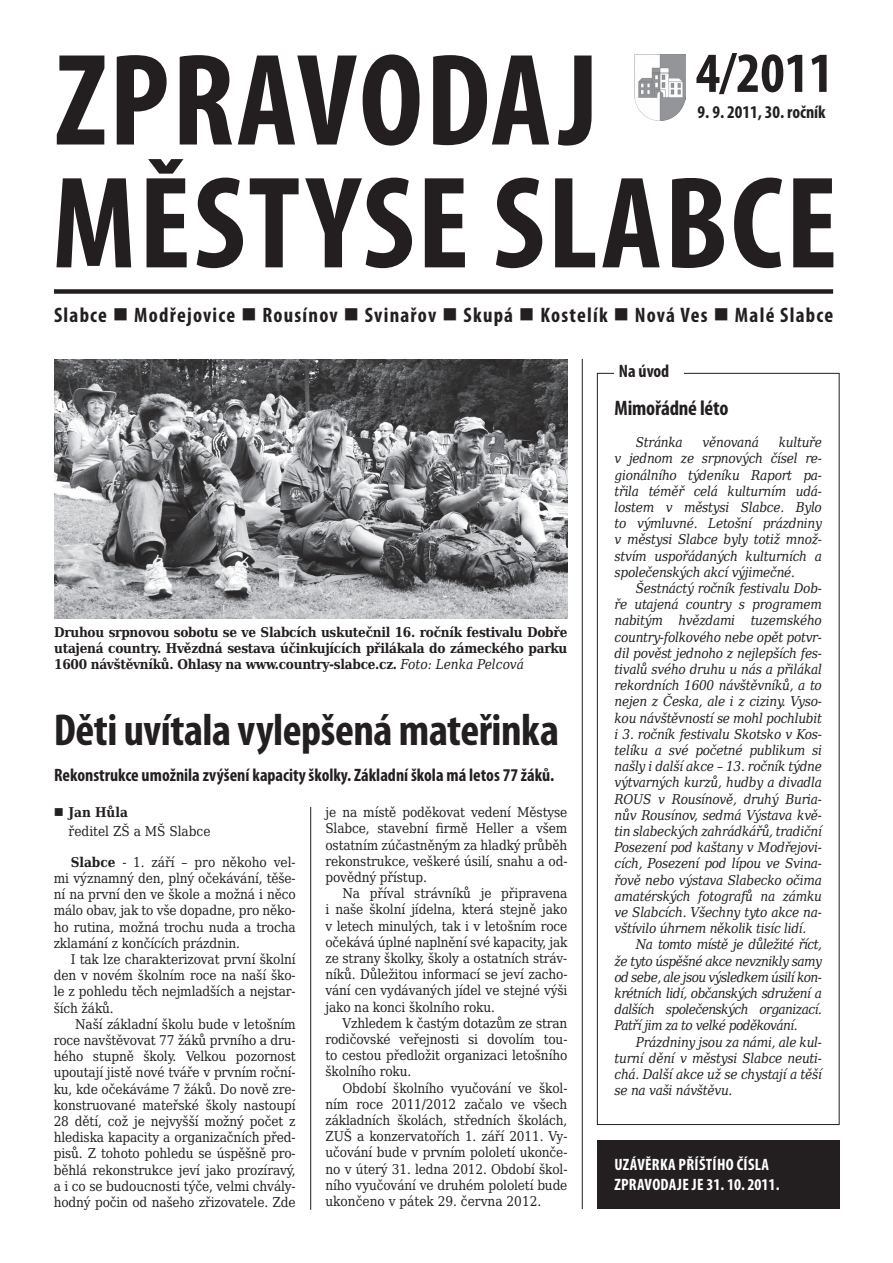
<style>
.page{position:relative;width:893px;height:1263px;background:#fff}
.page>*{position:absolute;margin:0;border:0;box-sizing:border-box;transform-origin:0 0}
.t1{font:700 condensed 132px "Myriad Pro";letter-spacing:.02em;color:#231f20}
.t2{font:700 condensed 57px "Myriad Pro";color:#231f20}
.t3{font:700 condensed 45px "Myriad Pro";letter-spacing:-.01em;color:#231f20}
.t4{font:700 condensed 21px "Myriad Pro";letter-spacing:.055em;color:#231f20}
.t5{font:700 condensed 18px "Myriad Pro";color:#231f20}
.t6{font:700 condensed 16.5px/19.8px "Myriad Pro";letter-spacing:.02em;color:#fff}
.t7{font:13.5px/16.2px "DejaVu Serif Condensed";letter-spacing:-.01em;color:#231f20;text-align:justify}
.t8{font:italic 13.5px/16.2px "DejaVu Serif Condensed";letter-spacing:-.02em;color:#231f20;text-align:justify}
.t9{font:700 13.5px/16.2px "DejaVu Serif Condensed";letter-spacing:-.02em;color:#231f20;text-align:justify}
.s1{font-weight:400;font-style:italic}
.s2{font-weight:700}
</style>
<div class="page">
<div style="left:54px;top:289px;width:779px;height:5px;background:#231f20"></div>
<hr style="left:582px;top:359px;width:1px;height:850px;background:#231f20">
<hr style="left:310px;top:807px;width:1px;height:403px;background:#231f20">
<img style="left:634px;top:54px;width:52px;height:67px">
<div style="left:597px;top:373px;width:242px;height:752px;border:1px solid #231f20"></div>
<div style="left:615px;top:359px;width:69px;height:28px;background:#fff"></div>
<div style="left:597px;top:1141px;width:242px;height:68px;background:#231f20"></div>
<img style="left:54px;top:359px;width:513px;height:259px">
<h1 class="t1" style="left:55px;top:18px;width:544px">Zpravodaj</h1>
<h2 class="t2" style="left:696px;top:37px;width:139px">4/2011</h2>
<h3 class="t5" style="left:698px;top:101px;width:130px">9. 9. 2011, 30. ročník</h3>
<h1 class="t1" style="left:52px;top:141px;width:787px">Městyse Slabce</h1>
<h3 class="t4" style="left:54px;top:302px;width:781px">Slabce ■ Modřejovice ■ Rousínov ■ Svinařov ■ Skupá ■ Kostelík ■ Nová Ves ■ Malé Slabce</h3>
<p class="t9" style="left:54px;top:624px;width:515px">Druhou srpnovou sobotu se ve Slabcích uskutečnil 16. ročník festivalu Dobře utajená country. Hvězdná sestava účinkujících přilákala do zámeckého parku 1600 návštěvníků. Ohlasy na www.country-slabce.cz. <span class="s1">Foto: Lenka Pelcová</span></p>
<h3 class="t3" style="left:54px;top:702px;width:507px">Děti uvítala vylepšená mateřinka</h3>
<h3 class="t5" style="left:54px;top:764px;width:502px">Rekonstrukce umožnila zvýšení kapacity školky. Základní škola má letos 77 žáků.</h3>
<p class="t7" style="left:69px;top:803px;width:143px;line-height:18.3px;text-indent:-15px">■ <span class="s2">Jan Hůla<br></span>ředitel ZŠ a MŠ Slabce</p>
<p class="t7" style="left:54px;top:853px;width:244px;text-indent:17px"><span class="s2">Slabce</span> - 1. září – pro někoho vel&shy;mi významný den, plný očekávání, těše&shy;ní na první den ve škole a možná i něco málo obav, jak to vše dopadne, pro něko&shy;ho rutina, možná trochu nuda a trocha zklamání z končících prázdnin.</p>
<p class="t7" style="left:54px;top:951px;width:244px;text-indent:17px">I tak lze charakterizovat první školní den v novém školním roce na naší ško&shy;le z pohledu těch nejmladších a nejstar&shy;ších žáků.</p>
<p class="t7" style="left:54px;top:1015px;width:244px;text-indent:21px">Naší základní školu bude v letošním roce navštěvovat 77 žáků prvního a dru&shy;hého stupně školy. Velkou pozornost upoutají jistě nové tváře v prvním roční&shy;ku, kde očekáváme 7 žáků. Do nově zre&shy;konstruované mateřské školy nastoupí 28 dětí, což je nejvyšší možný počet z hlediska kapacity a organizačních před&shy;pisů. Z tohoto pohledu se úspěšně pro&shy;běhlá rekonstrukce jeví jako prozíravý, a i co se budoucnosti týče, velmi chvály&shy;hodný počin od našeho zřizovatele. Zde</p>
<p class="t7" style="left:325px;top:804px;width:243px">je na místě poděkovat vedení Městyse Slabce, stavební firmě Heller a všem ostatním zúčastněným za hladký průběh rekonstrukce, veškeré úsilí, snahu a od&shy;povědný přístup.</p>
<p class="t7" style="left:325px;top:885px;width:244px;text-indent:17px">Na příval strávníků je připravena i naše školní jídelna, která stejně jako v letech minulých, tak i v letošním roce očekává úplné naplnění své kapacity, jak ze strany školky, školy a ostatních stráv&shy;níků. Důležitou informací se jeví zacho&shy;vání cen vydávaných jídel ve stejné výši jako na konci školního roku.</p>
<p class="t7" style="left:325px;top:1014px;width:243px;text-indent:17px">Vzhledem k častým dotazům ze stran rodičovské veřejnosti si dovolím tou&shy;to cestou předložit organizaci letošního školního roku.</p>
<p class="t7" style="left:325px;top:1079px;width:244px;text-indent:17px">Období školního vyučování ve škol&shy;ním roce 2011/2012 začalo ve všech základních školách, středních školách, ZUŠ a konzervatořích 1. září 2011. Vy&shy;učování bude v prvním pololetí ukonče&shy;no v úterý 31. ledna 2012. Období škol&shy;ního vyučování ve druhém pololetí bude ukončeno v pátek 29. června 2012.</p>
<h3 class="t5" style="left:619px;top:359px;width:52px">Na úvod</h3>
<h3 class="t4" style="left:615px;top:395px;width:115px">Mimořádné léto</h3>
<p class="t8" style="left:636px;top:434px;width:49px">Stránka</p>
<p class="t8" style="left:703px;top:434px;width:58px">věnovaná</p>
<p class="t8" style="left:614px;top:434px;width:209px;text-indent:164px">kultuře v jednom ze srpnových čísel re&shy;gionálního týdeníku Raport pa&shy;třila téměř celá kulturním udá&shy;lostem v městysi Slabce. Bylo to výmluvné. Letošní prázdniny v městysi Slabce byly totiž množ&shy;stvím uspořádaných kulturních a společenských akcí výjimečné.</p>
<p class="t8" style="left:614px;top:580px;width:209px;text-indent:21px">Šestnáctý ročník festivalu Dob&shy;ře utajená country s programem nabitým hvězdami tuzemského country-folkového nebe opět potvr&shy;dil pověst jednoho z nejlepších fes&shy;tivalů svého druhu u nás a přilákal rekordních 1600 návštěvníků, a to nejen z Česka, ale i z ciziny. Vyso&shy;kou návštěvností se mohl pochlubit i 3. ročník festivalu Skotsko v Kos&shy;telíku a své početné publikum si našly i další akce – 13. ročník týdne výtvarných kurzů, hudby a divadla ROUS v Rousínově, druhý Buria&shy;nův Rousínov, sedmá Výstava kvě&shy;tin slabeckých zahrádkářů, tradiční Posezení pod kaštany v Modřejovi&shy;cích, Posezení pod lípou ve Svina&shy;řově nebo výstava Slabecko očima amatérských fotografů na zámku ve Slabcích. Všechny tyto akce na&shy;vštívilo úhrnem několik tisíc lidí.</p>
<p class="t8" style="left:614px;top:936px;width:209px;text-indent:21px">Na tomto místě je důležité říct, že tyto úspěšné akce nevznikly samy od sebe, ale jsou výsledkem úsilí kon&shy;krétních lidí, občanských sdružení a dalších společenských organizací.<br>Patří jim za to velké poděkování.</p>
<p class="t8" style="left:614px;top:1033px;width:209px;text-indent:21px">Prázdniny jsou za námi, ale kul&shy;turní dění v městysi Slabce neuti&shy;chá. Další akce už se chystají a těší se na vaši návštěvu.</p>
<p class="t6" style="left:614px;top:1154px;width:167px">Uzávěrka příštího čísla zpravodaje je 31. 10. 2011.</p>
</div>
